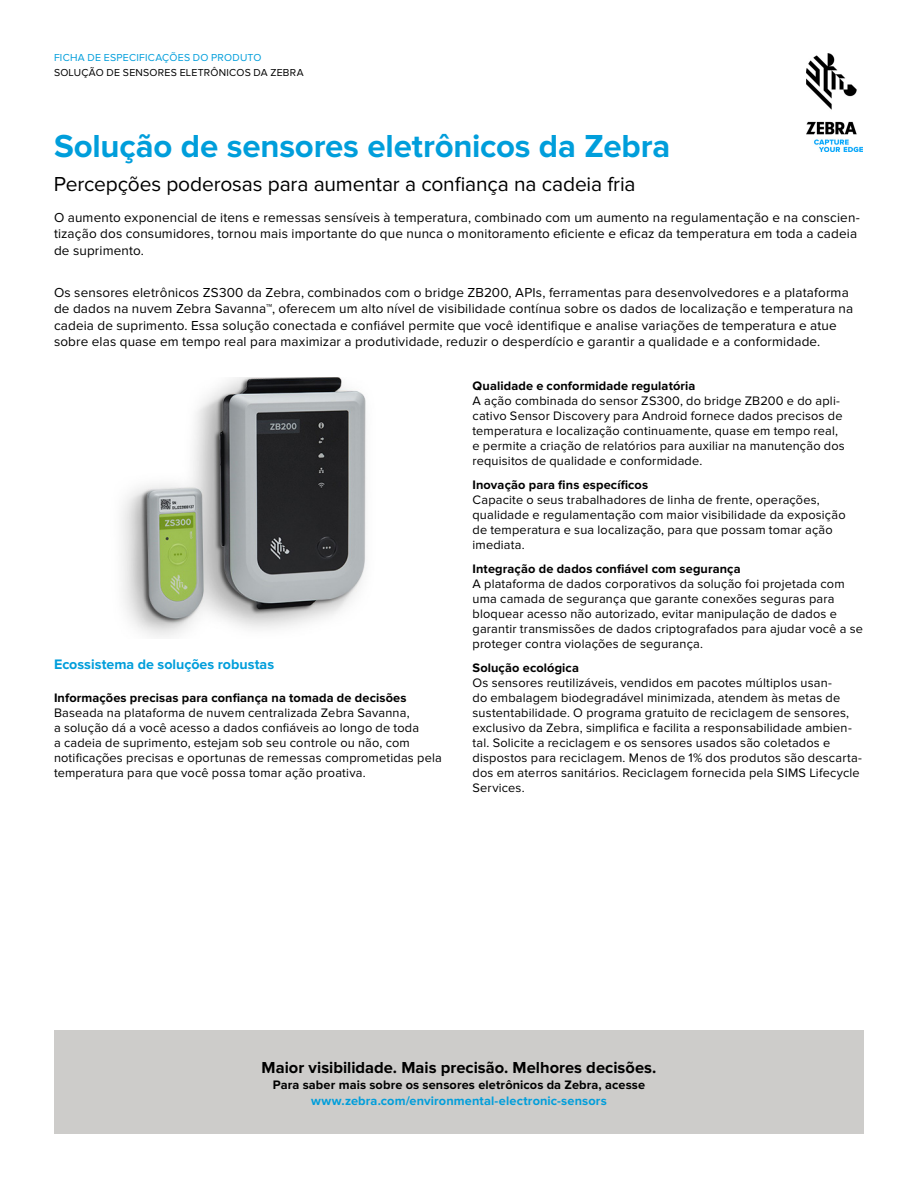
<style>
.page{position:relative;width:918px;height:1188px;background:#fff}
.page>*{position:absolute;margin:0;border:0;box-sizing:border-box;transform-origin:0 0}
.t1{font:700 33px "Proxima Nova";letter-spacing:-.005em;color:#009edb}
.t2{font:21px "Proxima Nova";letter-spacing:-.005em;color:#000}
.t3{font:700 16.5px "Proxima Nova";color:#000}
.t4{font:700 14.25px "Proxima Nova";color:#009edb}
.t5{font:13.5px/16.5px "Proxima Nova";letter-spacing:.01em;color:#000}
.t6{font:12.75px/15px "Proxima Nova";letter-spacing:.015em;color:#000}
.t7{font:700 12.75px "Proxima Nova";letter-spacing:.01em;color:#000}
.t8{font:700 12.75px "Proxima Nova";letter-spacing:.01em;color:#009edb}
.t9{font:10.5px "Proxima Nova";letter-spacing:.025em;color:#000}
.t10{font:10.5px "Proxima Nova";letter-spacing:.025em;color:#009edb}
</style>
<div class="page">
<img style="left:806px;top:54px;width:56px;height:97px">
<div style="left:54px;top:1031px;width:810px;height:103px;background:#cdccca"></div>
<img style="left:121px;top:377px;width:245px;height:260px">
<p class="t10" style="left:54px;top:52px;width:209px">FICHA DE ESPECIFICAÇÕES DO PRODUTO</p>
<p class="t9" style="left:54px;top:66px;width:251px">SOLUÇÃO DE SENSORES ELETRÔNICOS DA ZEBRA</p>
<h1 class="t1" style="left:54px;top:127px;width:618px">Solução de sensores eletrônicos da Zebra</h1>
<h2 class="t2" style="left:54px;top:172px;width:583px">Percepções poderosas para aumentar a confiança na cadeia fria</h2>
<p class="t5" style="left:54px;top:209px;width:807px">O aumento exponencial de itens e remessas sensíveis à temperatura, combinado com um aumento na regulamentação e na conscien&shy;tização dos consumidores, tornou mais importante do que nunca o monitoramento eficiente e eficaz da temperatura em toda a cadeia de suprimento.</p>
<p class="t5" style="left:54px;top:284px;width:801px">Os sensores eletrônicos ZS300 da Zebra, combinados com o bridge ZB200, APIs, ferramentas para desenvolvedores e a plataforma de dados na nuvem Zebra Savanna™, oferecem um alto nível de visibilidade contínua sobre os dados de localização e temperatura na cadeia de suprimento. Essa solução conectada e confiável permite que você identifique e analise variações de temperatura e atue sobre elas quase em tempo real para maximizar a produtividade, reduzir o desperdício e garantir a qualidade e a conformidade.</p>
<p class="t4" style="left:54px;top:656px;width:222px">Ecossistema de soluções robustas</p>
<p class="t7" style="left:54px;top:691px;width:354px">Informações precisas para confiança na tomada de decisões</p>
<p class="t6" style="left:54px;top:706px;width:389px">Baseada na plataforma de nuvem centralizada Zebra Savanna,<br>a solução dá a você acesso a dados confiáveis ao longo de toda<br>a cadeia de suprimento, estejam sob seu controle ou não, com notificações precisas e oportunas de remessas comprometidas pela temperatura para que você possa tomar ação proativa.</p>
<p class="t7" style="left:472px;top:378px;width:224px">Qualidade e conformidade regulatória</p>
<p class="t6" style="left:472px;top:393px;width:374px">A ação combinada do sensor ZS300, do bridge ZB200 e do apli&shy;cativo Sensor Discovery para Android fornece dados precisos de temperatura e localização continuamente, quase em tempo real, e permite a criação de relatórios para auxiliar na manutenção dos requisitos de qualidade e conformidade.</p>
<p class="t7" style="left:472px;top:477px;width:177px">Inovação para fins específicos</p>
<p class="t6" style="left:472px;top:492px;width:375px">Capacite o seus trabalhadores de linha de frente, operações, qualidade e regulamentação com maior visibilidade da exposição de temperatura e sua localização, para que possam tomar ação imediata.</p>
<p class="t7" style="left:472px;top:561px;width:270px">Integração de dados confiável com segurança</p>
<p class="t6" style="left:472px;top:576px;width:392px">A plataforma de dados corporativos da solução foi projetada com uma camada de segurança que garante conexões seguras para bloquear acesso não autorizado, evitar manipulação de dados e garantir transmissões de dados criptografados para ajudar você a se proteger contra violações de segurança.</p>
<p class="t7" style="left:472px;top:660px;width:108px">Solução ecológica</p>
<p class="t6" style="left:472px;top:675px;width:391px">Os sensores reutilizáveis, vendidos em pacotes múltiplos usan-<br>do embalagem biodegradável minimizada, atendem às metas de sustentabilidade. O programa gratuito de reciclagem de sensores, exclusivo da Zebra, simplifica e facilita a responsabilidade ambien&shy;tal. Solicite a reciclagem e os sensores usados são coletados e dispostos para reciclagem. Menos de 1% dos produtos são descarta&shy;dos em aterros sanitários. Reciclagem fornecida pela SIMS Lifecycle Services.</p>
<p class="t3" style="left:262px;top:1058px;width:396px">Maior visibilidade. Mais precisão. Melhores decisões.</p>
<p class="t7" style="left:273px;top:1077px;width:374px">Para saber mais sobre os sensores eletrônicos da Zebra, acesse</p>
<p class="t8" style="left:311px;top:1093px;width:297px">www.zebra.com/environmental-electronic-sensors</p>
</div>
